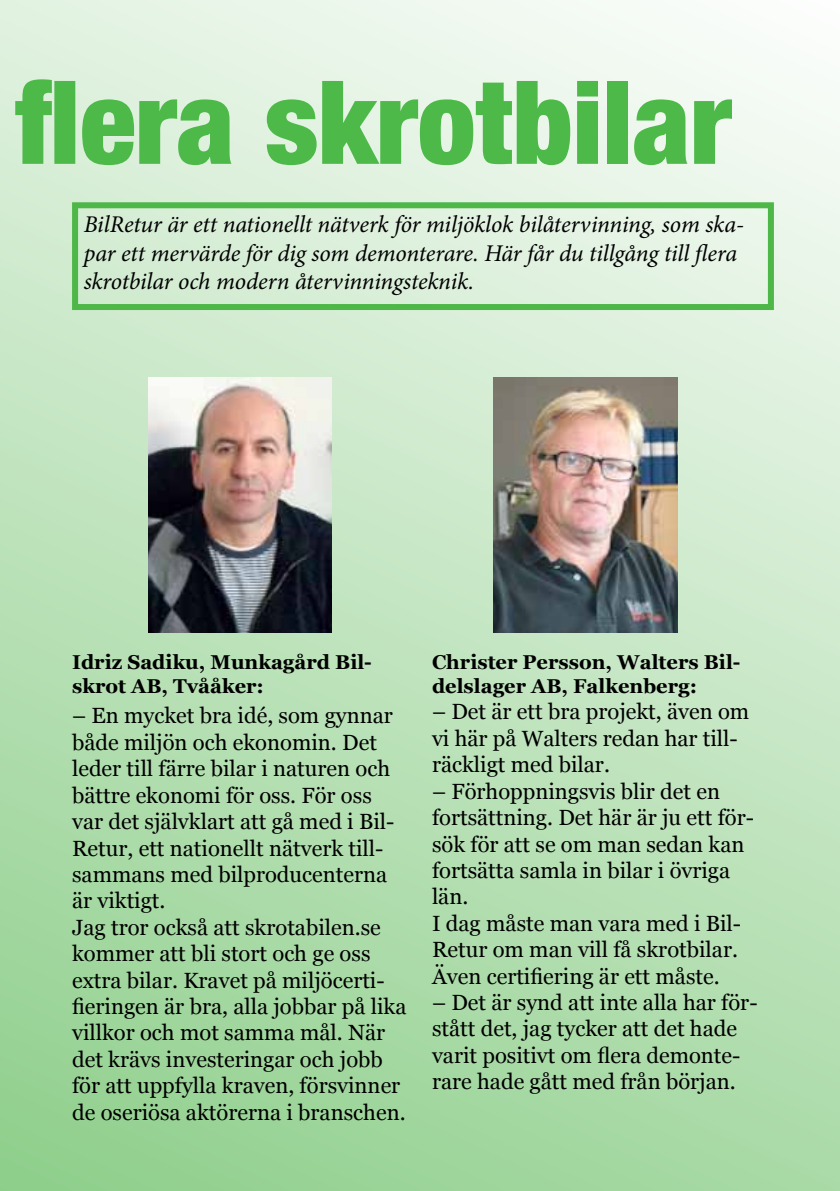
<style>
.page{position:relative;width:840px;height:1191px;background:#fff}
.page>*{position:absolute;margin:0;border:0;box-sizing:border-box;transform-origin:0 0}
.t1{font:900 condensed 116px "Helvetica Neue";color:#4db949}
.t2{font:italic 24px/28.8px "Minion Pro";letter-spacing:-.01em;color:#000}
.t3{font:22px/26.4px "Georgia";color:#000}
.t4{font:700 20px/24px "Georgia";color:#000}
</style>
<div class="page">
<div style="left:0;top:0;width:839px;height:1191px;background:linear-gradient(to bottom,#eff8ef,#9bd498)"></div>
<img style="left:148px;top:377px;width:183px;height:255px">
<img style="left:493px;top:377px;width:184px;height:255px">
<div style="left:72px;top:202px;width:701px;height:108px;border:6px solid #4db748"></div>
<h1 class="t1" style="left:15px;top:27px;width:717px">flera skrotbilar</h1>
<p class="t2" style="left:84px;top:210px;width:661px">BilRetur är ett nationellt nätverk för miljöklok bilåtervinning, som ska&shy;par ett mervärde för dig som demonterare. Här får du tillgång till flera skrotbilar och modern återvinningsteknik.</p>
<p class="t4" style="left:72px;top:650px;width:301px">Idriz Sadiku, Munkagård Bil&shy;skrot AB, Tvååker:</p>
<p class="t3" style="left:72px;top:703px;width:336px">– En mycket bra idé, som gynnar både miljön och ekonomin. Det leder till färre bilar i naturen och bättre ekonomi för oss. För oss var det självklart att gå med i Bil-<br>Retur, ett nationellt nätverk till&shy;sammans med bilproducenterna är viktigt.<br>Jag tror också att skrotabilen.se kommer att bli stort och ge oss extra bilar. Kravet på miljöcerti&shy;fieringen är bra, alla jobbar på lika villkor och mot samma mål. När det krävs investeringar och jobb för att uppfylla kraven, försvinner de oseriösa aktörerna i branschen.</p>
<p class="t4" style="left:432px;top:650px;width:310px">Christer Persson, Walters Bil&shy;delslager AB, Falkenberg:</p>
<p class="t3" style="left:432px;top:699px;width:318px">– Det är ett bra projekt, även om vi här på Walters redan har till&shy;räckligt med bilar.</p>
<p class="t3" style="left:432px;top:778px;width:323px">– Förhoppningsvis blir det en fortsättning. Det här är ju ett för&shy;sök för att se om man sedan kan fortsätta samla in bilar i övriga län.<br>I dag måste man vara med i Bil-<br>Retur om man vill få skrotbilar.<br>Även certifiering är ett måste.</p>
<p class="t3" style="left:432px;top:989px;width:327px">– Det är synd att inte alla har för&shy;stått det, jag tycker att det hade varit positivt om flera demonte&shy;rare hade gått med från början.</p>
</div>
